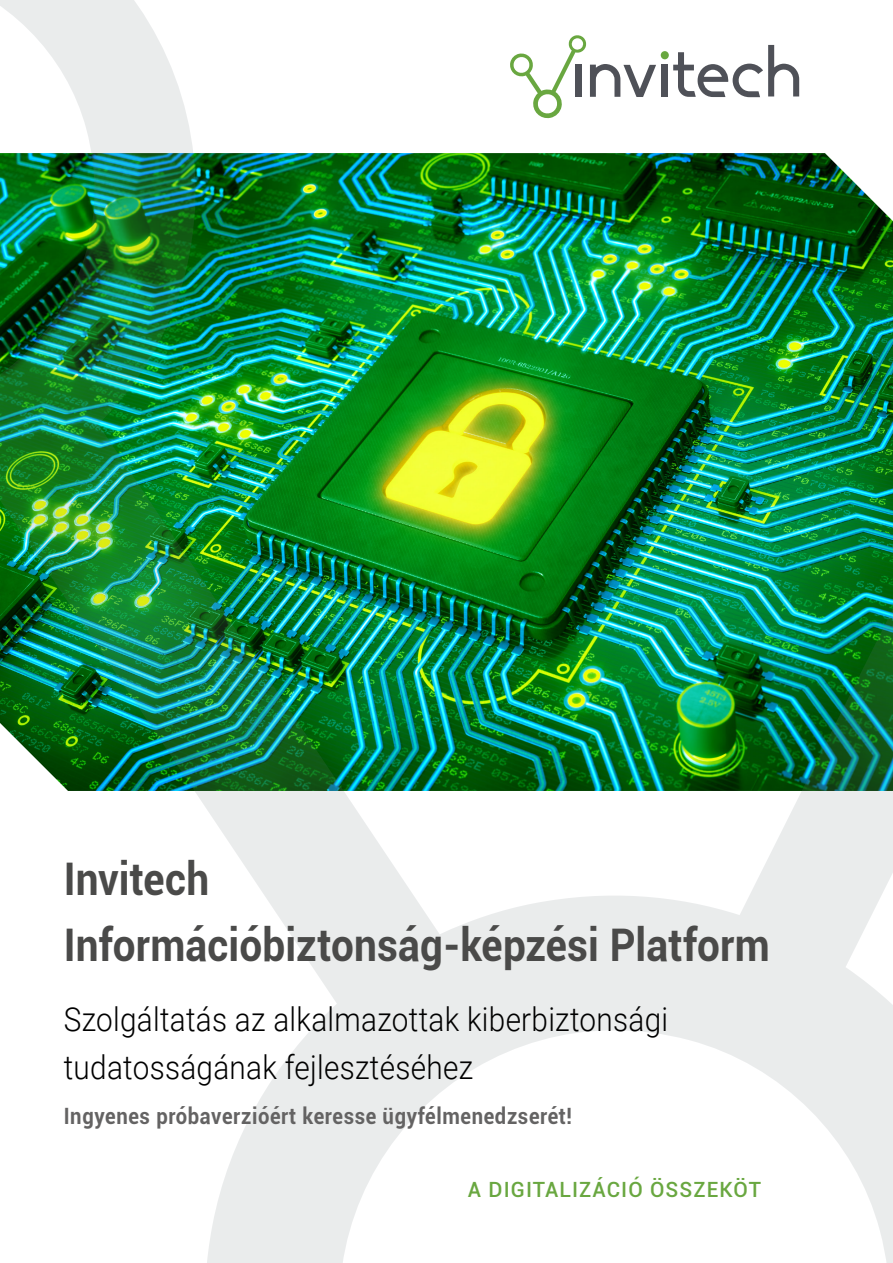
<style>
.page{position:relative;width:893px;height:1263px;background:#fff}
.page>*{position:absolute;margin:0;border:0;box-sizing:border-box;transform-origin:0 0}
.t1{font:700 45px/66px "Roboto";letter-spacing:.005em;color:#4a4a49;scale:.9 1}
.t2{font:300 33px/48px "Roboto";letter-spacing:.01em;color:#000;scale:.9 1}
.t3{font:700 22.5px "Roboto";letter-spacing:.03em;color:#646363;scale:.9 1}
.t4{font:500 21px "Roboto";letter-spacing:.05em;color:#69a740}
</style>
<div class="page">
<img style="left:0;top:0;width:893px;height:1263px">
<h1 class="t1" style="left:64px;top:844px;width:786px">Invitech<br>Információbiztonság-képzési Platform</h1>
<p class="t2" style="left:64px;top:994px;width:673px">Szolgáltatás az alkalmazottak kiberbiztonsági tudatosságának fejlesztéséhez</p>
<p class="t3" style="left:64px;top:1100px;width:566px">Ingyenes próbaverzióért keresse ügyfélmenedzserét!</p>
<p class="t4" style="left:468px;top:1175px;width:295px">A DIGITALIZÁCIÓ ÖSSZEKÖT</p>
</div>
